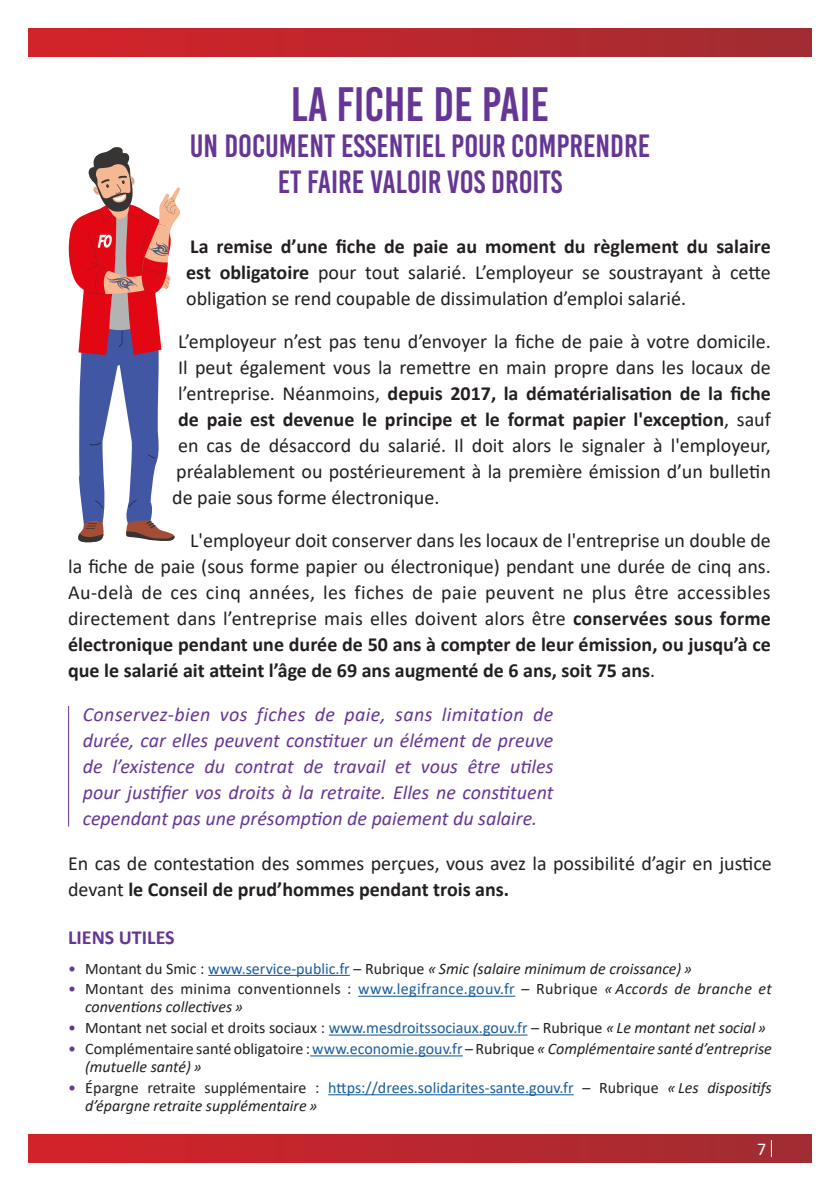
<style>
.page{position:relative;width:840px;height:1191px;background:#fff}
.page>*{position:absolute;margin:0;border:0;box-sizing:border-box;transform-origin:0 0}
.titre{font:48px "Bebas Kai";color:#653695}
.titre-2{font:32px/36px "Bebas Kai";color:#653695;text-align:center}
.texte{font:20px/26px "Calibri";color:#231f20;text-align:justify}
.texte-2{font:italic 20px/26px "Calibri";color:#653695;text-align:justify}
.texte-3{font:700 20px "Calibri";color:#231f20}
.texte-4{font:700 20px "Calibri";color:#653695}
.t1{font:18px "Calibri";color:#fff}
.texte-5{font:italic 16px/18px "Calibri";color:#231f20}
.texte-6{font:16px "Calibri";color:#231f20}
.s1{font-weight:700}
.s2{font-weight:400}
.s3{font-style:normal;color:#653695}
.s4{font-style:normal}
.s5{font-style:normal;color:#175d9e}
.s6{color:#653695}
.s7{color:#175d9e}
.s8{font-style:italic}
</style>
<div class="page">
<div style="left:28px;top:1134px;width:783px;height:28px;background:linear-gradient(to right,#d52229,#a02d32)"></div>
<svg style="left:770px;top:1140px;width:1px;height:17px"></svg>
<div style="left:28px;top:28px;width:783px;height:29px;background:linear-gradient(to right,#d52229,#a02d32)"></div>
<hr style="left:208px;top:975px;width:141px;height:1px;background:#175d9e">
<hr style="left:358px;top:995px;width:157px;height:1px;background:#175d9e">
<hr style="left:328px;top:1034px;width:199px;height:1px;background:#175d9e">
<hr style="left:310px;top:1055px;width:152px;height:1px;background:#175d9e">
<hr style="left:328px;top:1094px;width:245px;height:1px;background:#175d9e">
<svg style="left:68px;top:147px;width:113px;height:395px"></svg>
<hr style="left:68px;top:706px;width:1px;height:120px;background:#653695">
<p class="titre" style="left:291px;top:79px;width:259px">LA FICHE DE PAIE</p>
<p class="titre-2" style="left:190px;top:128px;width:461px">UN DOCUMENT ESSENTIEL POUR COMPRENDRE<br>ET FAIRE VALOIR VOS DROITS</p>
<p class="texte" style="left:186px;top:233px;width:586px"><span class="s1">La remise d’une fiche de paie au moment du règlement du salaire est obligatoire</span> pour tout salarié. L’employeur se soustrayant à cette obligation se rend coupable de dissimulation d’emploi salarié.</p>
<p class="texte" style="left:178px;top:328px;width:593px">L’employeur n’est pas tenu d’envoyer la fiche de paie à votre domicile.</p>
<p class="texte" style="left:178px;top:354px;width:594px">Il peut également vous la remettre en main propre dans les locaux de</p>
<p class="texte-3" style="left:178px;top:379px;width:593px"><span class="s2">l’entreprise. Néanmoins,</span> depuis 2017, la dématérialisation de la fiche</p>
<p class="texte-3" style="left:178px;top:405px;width:593px">de paie est devenue le principe et le format papier l'exception<span class="s2">, sauf</span></p>
<p class="texte" style="left:178px;top:432px;width:594px">en cas de désaccord du salarié. Il doit alors le signaler à l'employeur,</p>
<p class="texte" style="left:176px;top:458px;width:595px">préalablement ou postérieurement à la première émission d’un bulletin</p>
<p class="texte" style="left:172px;top:484px;width:268px">de paie sous forme électronique.</p>
<p class="texte" style="left:68px;top:527px;width:703px;text-indent:122px">L'employeur doit conserver dans les locaux de l'entreprise un double de la fiche de paie (sous forme papier ou électronique) pendant une durée de cinq ans.<br>Au-delà de ces cinq années, les fiches de paie peuvent ne plus être accessibles directement dans l’entreprise mais elles doivent alors être <span class="s1">conservées sous forme électronique pendant une durée de 50 ans à compter de leur émission, ou jusqu’à ce que le salarié ait atteint l’âge de 69 ans augmenté de 6 ans, soit 75 ans</span>.</p>
<p class="texte-2" style="left:83px;top:700px;width:472px">Conservez-bien vos fiches de paie, sans limitation de durée, car elles peuvent constituer un élément de preuve de l’existence du contrat de travail et vous être utiles pour justifier vos droits à la retraite. Elles ne constituent cependant pas une présomption de paiement du salaire.</p>
<p class="texte" style="left:68px;top:849px;width:705px">En cas de contestation des sommes perçues, vous avez la possibilité d’agir en justice devant <span class="s1">le Conseil de prud’hommes pendant trois ans.</span></p>
<p class="texte-4" style="left:68px;top:923px;width:108px">LIENS UTILES</p>
<p class="texte-5" style="left:68px;top:958px;width:625px"><span class="s3">•</span> <span class="s4">Montant du Smic :</span> <span class="s5">www.service-public.fr</span> <span class="s4">– Rubrique</span> « Smic (salaire minimum de croissance) »</p>
<p class="texte-5" style="left:85px;top:979px;width:687px;text-indent:-17px"><span class="s3">•</span> <span class="s4">Montant des minima conventionnels :</span> <span class="s5">www.legifrance.gouv.fr</span> <span class="s4">– Rubrique</span> « Accords de branche et conventions collectives »</p>
<p class="texte-6" style="left:68px;top:1016px;width:699px"><span class="s6">•</span> Montant net social et droits sociaux : <span class="s7">www.mesdroitssociaux.gouv.fr</span> – Rubrique <span class="s8">« Le montant net social »</span></p>
<p class="texte-5" style="left:85px;top:1039px;width:687px;text-indent:-17px"><span class="s3">•</span> <span class="s4">Complémentaire santé obligatoire :</span> <span class="s5">www.economie.gouv.fr</span> <span class="s4">– Rubrique</span> « Complémentaire santé d’entreprise (mutuelle santé) »</p>
<p class="texte-5" style="left:85px;top:1078px;width:687px;text-indent:-17px"><span class="s3">•</span> <span class="s4">Épargne retraite supplémentaire :</span> <span class="s5">https://drees.solidarites-sante.gouv.fr</span> <span class="s4">– Rubrique</span> « Les dispositifs d’épargne retraite supplémentaire »</p>
<p class="t1" style="left:756px;top:1136px;width:11px">7</p>
</div>
